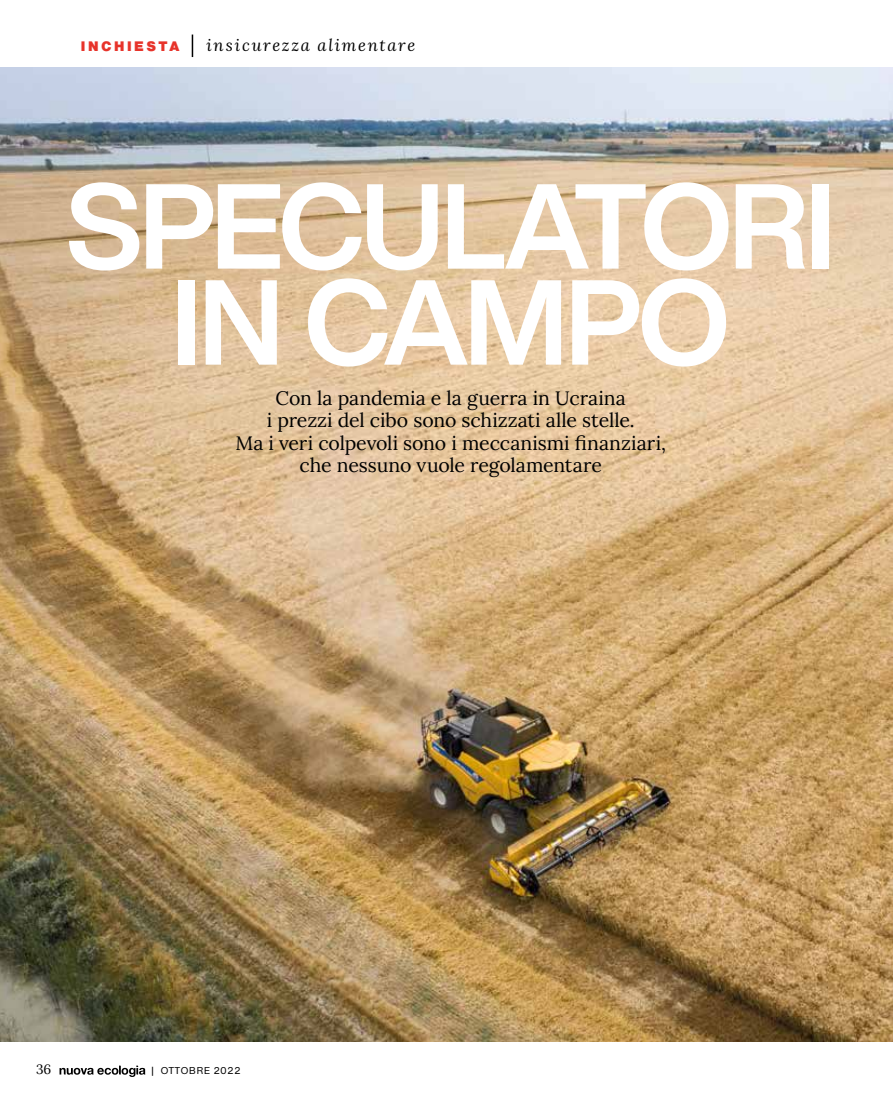
<style>
.page{position:relative;width:893px;height:1106px;background:#fff}
.page>*{position:absolute;margin:0;border:0;box-sizing:border-box;transform-origin:0 0}
.t1{font:700 118.5px/96px "Helvetica Now Display";letter-spacing:-.03em;color:#fff;text-align:center}
.t2{font:19.5px/22.5px "Lora";letter-spacing:-.005em;color:#000;text-align:center}
.t3{font:italic 16.5px "Lora";letter-spacing:.105em;color:#000}
.t4{font:900 13.5px "Helvetica Now Text";letter-spacing:.185em;color:#e7332a}
.t5{font:13.5px "Lora";color:#000}
.t6{font:9px "Helvetica Now Micro";letter-spacing:.02em;color:#000}
</style>
<div class="page">
<svg style="left:60px;top:1065px;width:85px;height:12px"></svg>
<img style="left:0;top:68px;width:893px;height:973px">
<svg style="left:192px;top:35px;width:1px;height:22px"></svg>
<p class="t4" style="left:81px;top:36px;width:100px">INCHIESTA</p>
<p class="t3" style="left:207px;top:34px;width:210px">insicurezza alimentare</p>
<h1 class="t1" style="left:66px;top:178px;width:770px">SPECULATORI<br>IN CAMPO</h1>
<p class="t2" style="left:235px;top:385px;width:432px">Con la pandemia e la guerra in Ucraina<br>i prezzi del cibo sono schizzati alle stelle.<br>Ma i veri colpevoli sono i meccanismi finanziari, che nessuno vuole regolamentare</p>
<p class="t5" style="left:36px;top:1059px;width:17px">36</p>
<p class="t6" style="left:151px;top:1064px;width:91px">| OTTOBRE 2022</p>
</div>
